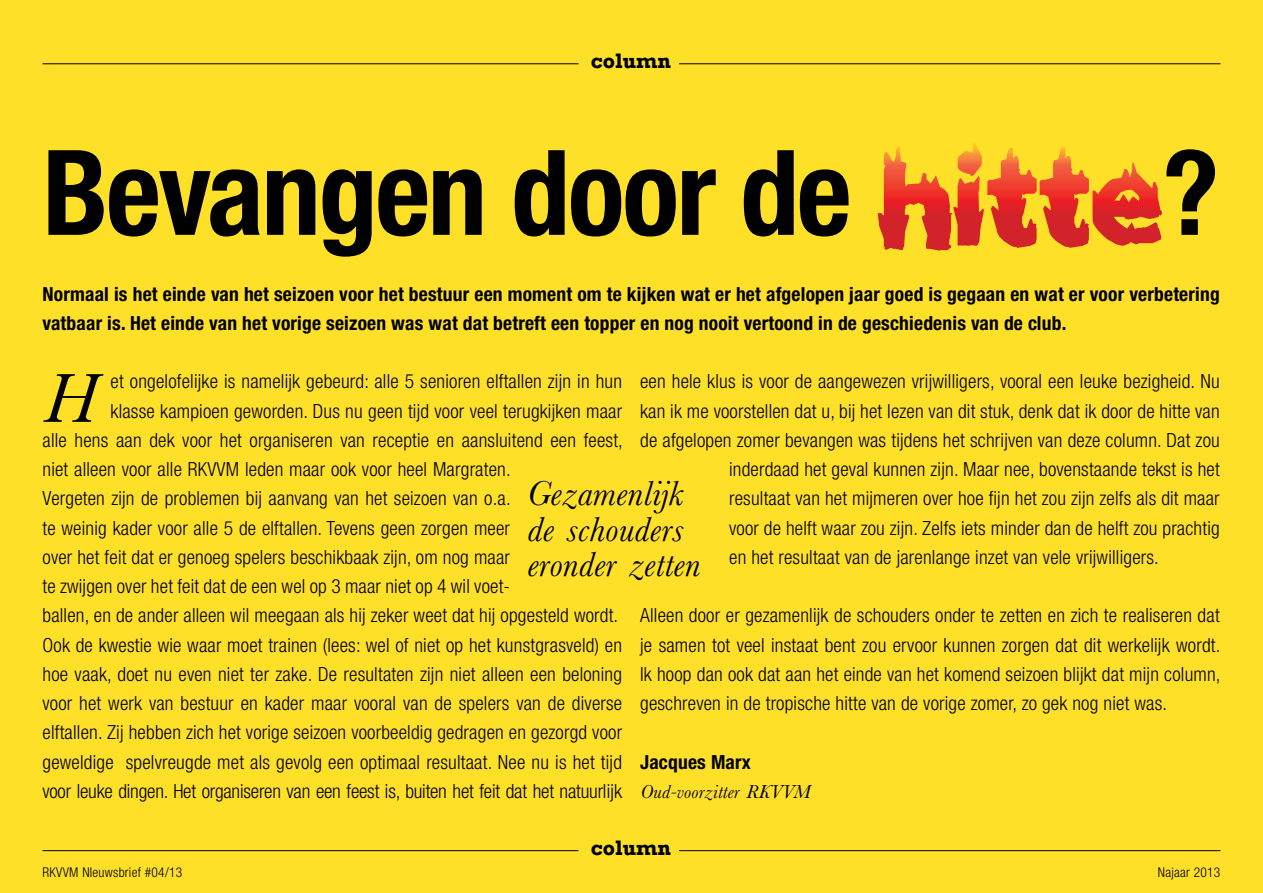
<style>
.page{position:relative;width:1263px;height:893px;background:#ffe029}
.page>*{position:absolute;margin:0;border:0;box-sizing:border-box;transform-origin:0 0}
.t1{font:700 condensed 118.5px "Helvetica Neue";letter-spacing:-.02em;color:#000}
.t2{font:italic 72px "M Baskerville";color:#000}
.t3{font:italic 36px/35.2px "M Baskerville";letter-spacing:.01em;color:#000}
.t4{font:700 21.45px "Rockwell";color:#000}
.t5{font:300 condensed 19.5px/29.2px "Helvetica Neue";letter-spacing:.01em;color:#000;text-align:justify}
.t6{font:700 condensed 19.5px/29.2px "Helvetica Neue";letter-spacing:.01em;color:#000}
.t7{font:300 condensed 19.5px "Helvetica Neue";letter-spacing:-.01em;color:#000}
.t8{font:italic 19.5px "M Baskerville";letter-spacing:.01em;color:#000}
.t9{font:300 condensed 13.5px "Helvetica Neue";letter-spacing:.02em;color:#000}
.s1{font-family:"Firestarter";font-weight:400;font-stretch:normal;color:#fff}
</style>
<div class="page">
<hr style="left:43px;top:63px;width:535px;height:1px;background:#000">
<hr style="left:679px;top:63px;width:541px;height:1px;background:#000">
<hr style="left:43px;top:850px;width:535px;height:1px;background:#000">
<hr style="left:679px;top:850px;width:541px;height:1px;background:#000">
<p class="t4" style="left:591px;top:48px;width:82px">column</p>
<h1 class="t1" style="left:43px;top:121px;width:1178px">Bevangen door de <span class="s1">hitte</span>?</h1>
<p class="t6" style="left:43px;top:279px;width:1179px">Normaal is het einde van het seizoen voor het bestuur een moment om te kijken wat er het afgelopen jaar goed is gegaan en wat er voor verbetering vatbaar is. Het einde van het vorige seizoen was wat dat betreft een topper en nog nooit vertoond in de geschiedenis van de club.</p>
<h2 class="t2" style="left:43px;top:358px;width:55px">H</h2>
<p class="t5" style="left:111px;top:367px;width:513px">et ongelofelijke is namelijk gebeurd: alle 5 senioren elftallen zijn in hun</p>
<p class="t5" style="left:111px;top:396px;width:513px">klasse kampioen geworden. Dus nu geen tijd voor veel terugkijken maar</p>
<p class="t5" style="left:43px;top:425px;width:582px">alle hens aan dek voor het organiseren van receptie en aansluitend een feest,</p>
<p class="t5" style="left:43px;top:454px;width:470px">niet alleen voor alle RKVVM leden maar ook voor heel Margraten.</p>
<p class="t5" style="left:43px;top:484px;width:470px">Vergeten zijn de problemen bij aanvang van het seizoen van o.a.</p>
<p class="t5" style="left:43px;top:513px;width:469px">te weinig kader voor alle 5 de elftallen. Tevens geen zorgen meer</p>
<p class="t5" style="left:43px;top:542px;width:469px">over het feit dat er genoeg spelers beschikbaak zijn, om nog maar</p>
<p class="t5" style="left:43px;top:571px;width:469px">te zwijgen over het feit dat de een wel op 3 maar niet op 4 wil voet-</p>
<p class="t5" style="left:43px;top:601px;width:577px">ballen, en de ander alleen wil meegaan als hij zeker weet dat hij opgesteld wordt.</p>
<p class="t5" style="left:43px;top:630px;width:581px">Ook de kwestie wie waar moet trainen (lees: wel of niet op het kunstgrasveld) en</p>
<p class="t5" style="left:43px;top:659px;width:581px">hoe vaak, doet nu even niet ter zake. De resultaten zijn niet alleen een beloning</p>
<p class="t5" style="left:43px;top:688px;width:581px">voor het werk van bestuur en kader maar vooral van de spelers van de diverse</p>
<p class="t5" style="left:43px;top:718px;width:581px">elftallen. Zij hebben zich het vorige seizoen voorbeeldig gedragen en gezorgd voor</p>
<p class="t5" style="left:43px;top:747px;width:581px">geweldige spelvreugde met als gevolg een optimaal resultaat. Nee nu is het tijd</p>
<p class="t7" style="left:43px;top:780px;width:581px">voor leuke dingen. Het organiseren van een feest is, buiten het feit dat het natuurlijk</p>
<p class="t5" style="left:640px;top:367px;width:581px">een hele klus is voor de aangewezen vrijwilligers, vooral een leuke bezigheid. Nu</p>
<p class="t5" style="left:640px;top:396px;width:581px">kan ik me voorstellen dat u, bij het lezen van dit stuk, denk dat ik door de hitte van</p>
<p class="t5" style="left:640px;top:425px;width:581px">de afgelopen zomer bevangen was tijdens het schrijven van deze column. Dat zou</p>
<p class="t5" style="left:729px;top:454px;width:492px">inderdaad het geval kunnen zijn. Maar nee, bovenstaande tekst is het</p>
<p class="t5" style="left:729px;top:484px;width:492px">resultaat van het mijmeren over hoe fijn het zou zijn zelfs als dit maar</p>
<p class="t5" style="left:729px;top:513px;width:492px">voor de helft waar zou zijn. Zelfs iets minder dan de helft zou prachtig</p>
<p class="t5" style="left:729px;top:542px;width:431px">en het resultaat van de jarenlange inzet van vele vrijwilligers.</p>
<h3 class="t3" style="left:527px;top:476px;width:174px">Gezamenlijk de schouders eronder zetten</h3>
<p class="t5" style="left:640px;top:601px;width:582px">Alleen door er gezamenlijk de schouders onder te zetten en zich te realiseren dat je samen tot veel instaat bent zou ervoor kunnen zorgen dat dit werkelijk wordt.<br>Ik hoop dan ook dat aan het einde van het komend seizoen blijkt dat mijn column, geschreven in de tropische hitte van de vorige zomer, zo gek nog niet was.</p>
<p class="t6" style="left:640px;top:747px;width:112px">Jacques Marx</p>
<p class="t8" style="left:640px;top:780px;width:172px">Oud-voorzitter RKVVM</p>
<p class="t4" style="left:591px;top:834px;width:82px">column</p>
<p class="t9" style="left:43px;top:864px;width:141px">RKVVM NIeuwsbrief #04/13</p>
<p class="t9" style="left:1158px;top:864px;width:64px">Najaar 2013</p>
</div>
